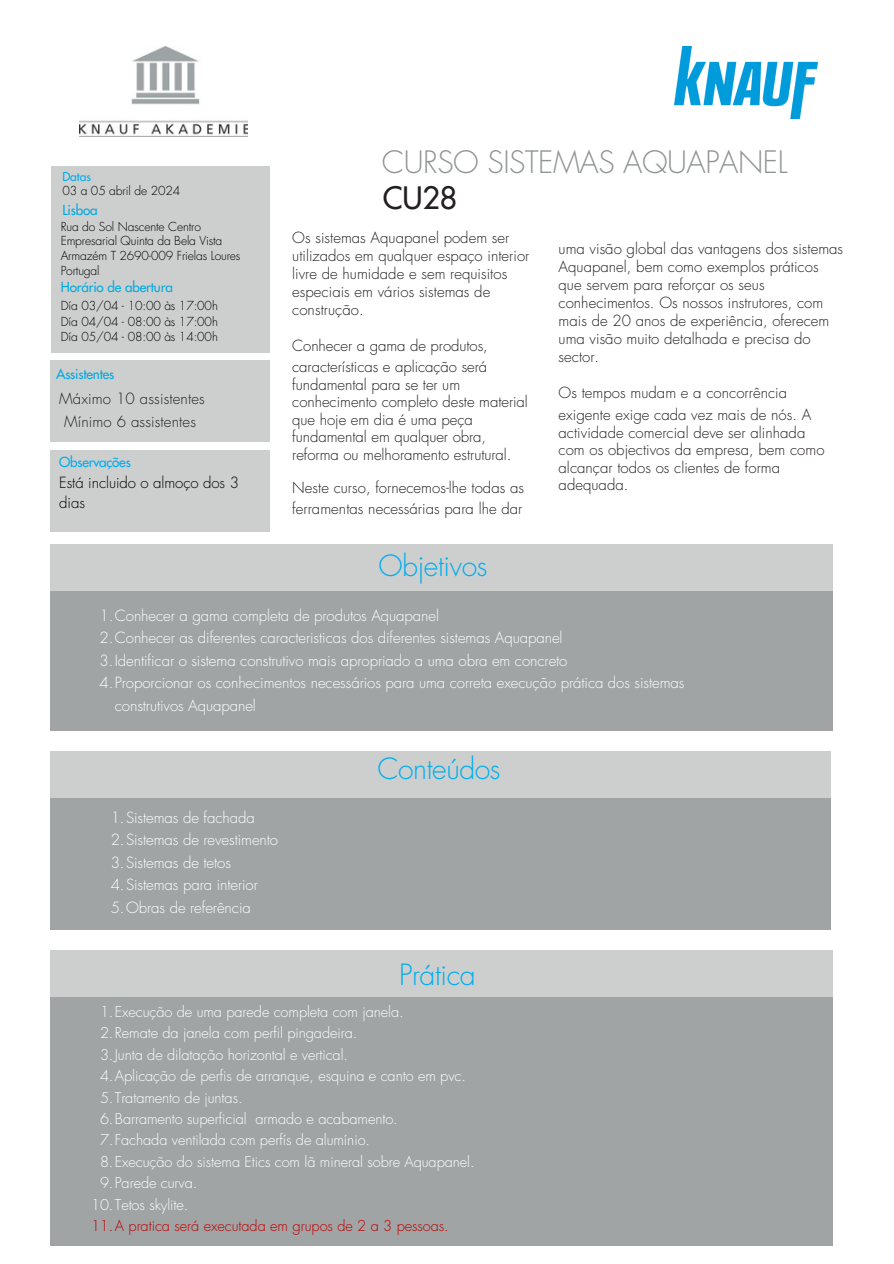
<style>
.page{position:relative;width:894px;height:1264px;background:#fff}
.page>*{position:absolute;margin:0;border:0;box-sizing:border-box;transform-origin:0 0}
.t1{font:300 30px "Futura Std";letter-spacing:-.015em;color:#909394}
.t2{font:500 30px "Futura Std";color:#231f20}
.t3{font:300 28.5px "Futura Std";letter-spacing:-.015em;color:#00aeef}
.t4{font:300 15px/18px "Futura Std";color:#231f20}
.t5{font:300 15px/22.5px "Futura Std";letter-spacing:-.005em;color:#fff}
.t6{font:300 15px/20.2px "Futura Std";letter-spacing:-.005em;color:#000}
.t7{font:300 14.55px "Futura Std";letter-spacing:-.005em;color:#fff}
.t8{font:300 14.55px "Futura Std";letter-spacing:-.005em;color:#c00000}
.t9{font:500 13.5px "Futura Std";letter-spacing:-.01em;color:#00abe3}
.t10{font:500 13.5px "Futura Std";letter-spacing:-.015em;color:#00adef}
.t11{font:300 12px/14.7px "Futura Std";letter-spacing:-.01em;color:#000}
.t12{font:500 12px "Futura Std";letter-spacing:-.005em;color:#00adef}
</style>
<div class="page">
<img style="left:79px;top:46px;width:169px;height:90px">
<div style="left:50px;top:166px;width:219px;height:186px;background:#cdcfce"></div>
<div style="left:50px;top:360px;width:220px;height:82px;background:#cdcfce"></div>
<div style="left:50px;top:586px;width:782px;height:144px;background:#a0a4a5"></div>
<div style="left:50px;top:544px;width:782px;height:47px;background:#cdcfce"></div>
<div style="left:50px;top:792px;width:780px;height:137px;background:#a0a4a5"></div>
<div style="left:50px;top:750px;width:781px;height:47px;background:#cdcfce"></div>
<div style="left:50px;top:991px;width:782px;height:255px;background:#a0a4a5"></div>
<div style="left:50px;top:949px;width:782px;height:47px;background:#cdcfce"></div>
<div style="left:50px;top:450px;width:220px;height:82px;background:#cdcfce"></div>
<img style="left:674px;top:46px;width:143px;height:72px">
<p class="t12" style="left:62px;top:171px;width:30px">Datas</p>
<p class="t11" style="left:62px;top:183px;width:119px">03 a 05 abril de 2024</p>
<p class="t9" style="left:62px;top:203px;width:37px">Lisboa</p>
<p class="t11" style="left:61px;top:219px;width:181px">Rua do Sol Nascente Centro<br>Empresarial Quinta da Bela Vista<br>Armazém T 2690-009 Frielas Loures</p>
<p class="t11" style="left:61px;top:263px;width:40px">Portugal</p>
<h3 class="t9" style="left:61px;top:281px;width:114px">Horário de abertura</h3>
<p class="t11" style="left:61px;top:299px;width:159px">Día 03/04 - 10:00 às 17:00h</p>
<p class="t11" style="left:61px;top:314px;width:159px">Día 04/04 - 08:00 às 17:00h</p>
<h3 class="t11" style="left:61px;top:329px;width:159px">Día 05/04 - 08:00 às 14:00h</h3>
<p class="t9" style="left:56px;top:368px;width:60px">Assistentes</p>
<p class="t4" style="left:59px;top:387px;width:147px;line-height:23.7px;text-align:center">Máximo 10 assistentes<br>Mínimo 6 assistentes</p>
<p class="t10" style="left:59px;top:456px;width:73px">Observações</p>
<p class="t6" style="left:59px;top:473px;width:181px">Está incluido o almoço dos 3 dias</p>
<h2 class="t1" style="left:382px;top:148px;width:407px">CURSO SISTEMAS AQUAPANEL</h2>
<h1 class="t2" style="left:382px;top:184px;width:76px">CU28</h1>
<h4 class="t4" style="left:292px;top:229px;width:238px">Os sistemas Aquapanel podem ser utilizados em qualquer espaço interior livre de humidade e sem requisitos especiais em vários sistemas de</h4>
<h4 class="t4" style="left:292px;top:301px;width:73px">construção.</h4>
<h4 class="t4" style="left:292px;top:335px;width:197px;line-height:21.3px">Conhecer a gama de produtos, características e aplicação será</h4>
<h4 class="t4" style="left:292px;top:377px;width:237px;line-height:17.4px">fundamental para se ter um conhecimento completo deste material que hoje em dia é uma peça fundamental em qualquer obra, reforma ou melhoramento estrutural.</h4>
<h4 class="t4" style="left:292px;top:477px;width:233px;line-height:21.3px">Neste curso, fornecemos-lhe todas as ferramentas necessárias para lhe dar</h4>
<h4 class="t4" style="left:558px;top:240px;width:286px">uma visão global das vantagens dos sistemas Aquapanel, bem como exemplos práticos que servem para reforçar os seus conhecimentos. Os nossos instrutores, com mais de 20 anos de experiência, oferecem uma visão muito detalhada e precisa do sector.</h4>
<h3 class="t4" style="left:558px;top:383px;width:254px;line-height:21.3px">Os tempos mudam e a concorrência exigente exige cada vez mais de nós. A</h3>
<h3 class="t4" style="left:558px;top:424px;width:267px;line-height:17.4px">actividade comercial deve ser alinhada com os objectivos da empresa, bem como alcançar todos os clientes de forma</h3>
<p class="t4" style="left:558px;top:475px;width:71px">adequada.</p>
<h4 class="t3" style="left:378px;top:553px;width:111px">Objetivos</h4>
<p class="t5" style="left:99px;top:604px;width:341px">1.Conhecer a gama completa de produtos Aquapanel</p>
<p class="t5" style="left:99px;top:627px;width:464px">2.Conhecer as diferentes caracteristicas dos diferentes sistemas Aquapanel</p>
<p class="t5" style="left:99px;top:649px;width:469px">3.Identificar o sistema construtivo mais apropriado a uma obra em concreto</p>
<p class="t5" style="left:115px;top:672px;width:571px;text-indent:-15px">4.Proporcionar os conhecimentos necessários para uma correta execução prática dos sistemas construtivos Aquapanel</p>
<p class="t5" style="left:111px;top:806px;width:145px">1.Sistemas de fachada</p>
<p class="t5" style="left:111px;top:829px;width:169px">2.Sistemas de revestimento</p>
<p class="t5" style="left:111px;top:851px;width:122px">3.Sistemas de tetos</p>
<p class="t5" style="left:111px;top:874px;width:149px">4.Sistemas para interior</p>
<p class="t5" style="left:111px;top:896px;width:141px">5.Obras de referência</p>
<p class="t3" style="left:377px;top:755px;width:125px">Conteúdos</p>
<h5 class="t3" style="left:399px;top:961px;width:78px">Prática</h5>
<h6 class="t7" style="left:100px;top:1005px;width:305px">1.Execução de uma parede completa com janela.</h6>
<p class="t7" style="left:100px;top:1026px;width:259px">2.Remate da janela com perfil pingadeira.</p>
<h5 class="t7" style="left:100px;top:1047px;width:249px">3.Junta de dilatação horizontal e vertical.</h5>
<p class="t7" style="left:100px;top:1069px;width:367px">4.Aplicação de perfis de arranque, esquina e canto em pvc.</p>
<p class="t7" style="left:100px;top:1090px;width:144px">5.Tratamento de juntas.</p>
<h5 class="t7" style="left:100px;top:1111px;width:299px">6.Barramento superficial armado e acabamento.</h5>
<p class="t7" style="left:100px;top:1133px;width:271px">7.Fachada ventilada com perfís de alumínio.</p>
<p class="t7" style="left:100px;top:1154px;width:376px">8.Execução do sistema Etics com lã mineral sobre Aquapanel.</p>
<p class="t7" style="left:100px;top:1176px;width:99px">9.Parede curva.</p>
<h5 class="t7" style="left:91px;top:1197px;width:99px">10.Tetos skylite.</h5>
<h4 class="t8" style="left:91px;top:1218px;width:359px">11.A pratica será executada em grupos de 2 a 3 pessoas.</h4>
</div>
